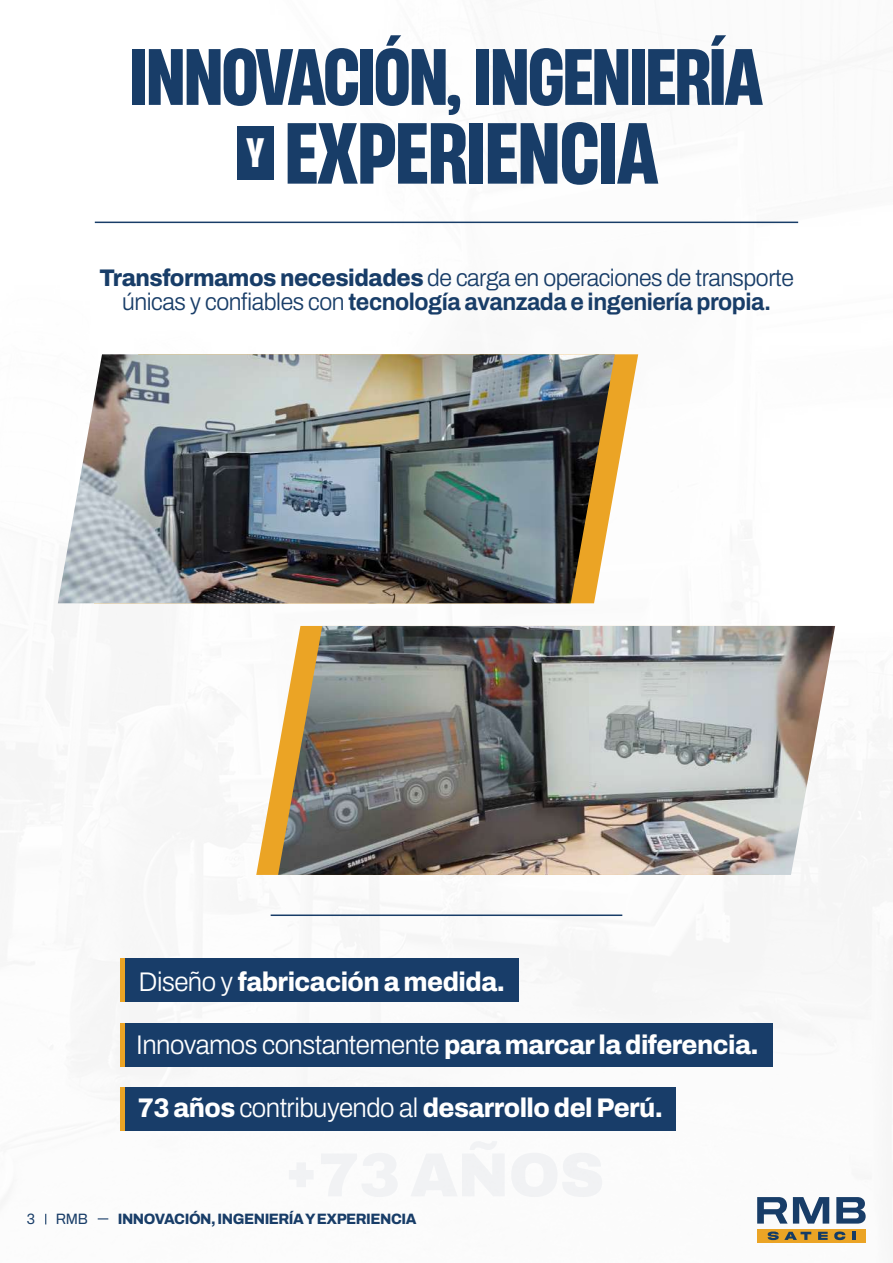
<style>
.page{position:relative;width:893px;height:1263px;background:#fff}
.page>*{position:absolute;margin:0;border:0;box-sizing:border-box;transform-origin:0 0}
.t1{font:700 81.3px "Heading Now Trial 56";letter-spacing:-.015em;color:#183d68}
.t2{font:700 75px "Heading Now Trial 56";letter-spacing:-.03em;color:#183d68}
.t3{font:800 27px "Archivo";letter-spacing:-.02em;color:#fff;scale:.96 1}
.t4{font:300 27px "Archivo";letter-spacing:-.02em;color:#fff;scale:.96 1}
.t5{font:300 24px/24px "Archivo";letter-spacing:-.02em;color:#183d68;text-align:center;scale:.96 1}
.t6{font:800 15px "Archivo";letter-spacing:-.03em;color:#183d68;scale:.96 1}
.t7{font:15px "Archivo";color:#183d68;scale:.96 1}
.s1{font-weight:800}
.s2{font-weight:700}
.s3{font-weight:300}
</style>
<div class="page">
<div style="left:237px;top:126px;width:37px;height:54px;background:#183d68"></div>
<hr style="left:95px;top:222px;width:703px;height:1px;background:#183d68">
<hr style="left:271px;top:914px;width:351px;height:2px;background:#183d68">
<svg style="left:615px;top:354px;width:23px;height:131px"></svg>
<svg style="left:256px;top:753px;width:22px;height:122px"></svg>
<img style="left:58px;top:354px;width:557px;height:249px">
<img style="left:278px;top:626px;width:557px;height:249px">
<div style="left:124px;top:959px;width:395px;height:43px;background:#183d69"></div>
<div style="left:124px;top:1023px;width:649px;height:43px;background:#183d69"></div>
<div style="left:124px;top:1087px;width:551px;height:43px;background:#183d69"></div>
<hr style="left:120px;top:959px;width:4px;height:43px;background:#eba425">
<hr style="left:120px;top:1023px;width:4px;height:43px;background:#eba425">
<hr style="left:120px;top:1087px;width:4px;height:43px;background:#eba425">
<svg style="left:757px;top:1197px;width:72px;height:26px"></svg>
<svg style="left:836px;top:1197px;width:30px;height:26px"></svg>
<div style="left:757px;top:1229px;width:109px;height:14px;background:#eba425"></div>
<svg style="left:768px;top:1231px;width:43px;height:9px"></svg>
<svg style="left:818px;top:1232px;width:10px;height:8px"></svg>
<svg style="left:834px;top:1231px;width:11px;height:9px"></svg>
<svg style="left:852px;top:1232px;width:3px;height:8px"></svg>
<h2 class="t2" style="left:130px;top:22px;width:635px">INNOVACIÓN, INGENIERÍA</h2>
<h1 class="t1" style="left:246px;top:94px;width:414px"><sup>Y</sup> EXPERIENCIA</h1>
<p class="t5" style="left:99px;top:266px;width:725px"><span class="s1">Transformamos necesidades</span> de carga en operaciones de transporte únicas y confiables con <span class="s2">tecnología avanzada e ingeniería propia.</span></p>
<p class="t3" style="left:138px;top:961px;width:383px"><span class="s3">Diseño y</span> fabricación a medida.</p>
<p class="t4" style="left:136px;top:1024px;width:650px">Innovamos constantemente <span class="s1">para marcar la diferencia.</span></p>
<p class="t3" style="left:138px;top:1087px;width:549px">73 años <span class="s3">contribuyendo al</span> desarrollo del Perú.</p>
<p class="t7" style="left:27px;top:1208px;width:10px">3</p>
<p class="t7" style="left:56px;top:1208px;width:35px">RMB</p>
<p class="t6" style="left:118px;top:1208px;width:313px">INNOVACIÓN, INGENIERÍA Y EXPERIENCIA</p>
</div>
